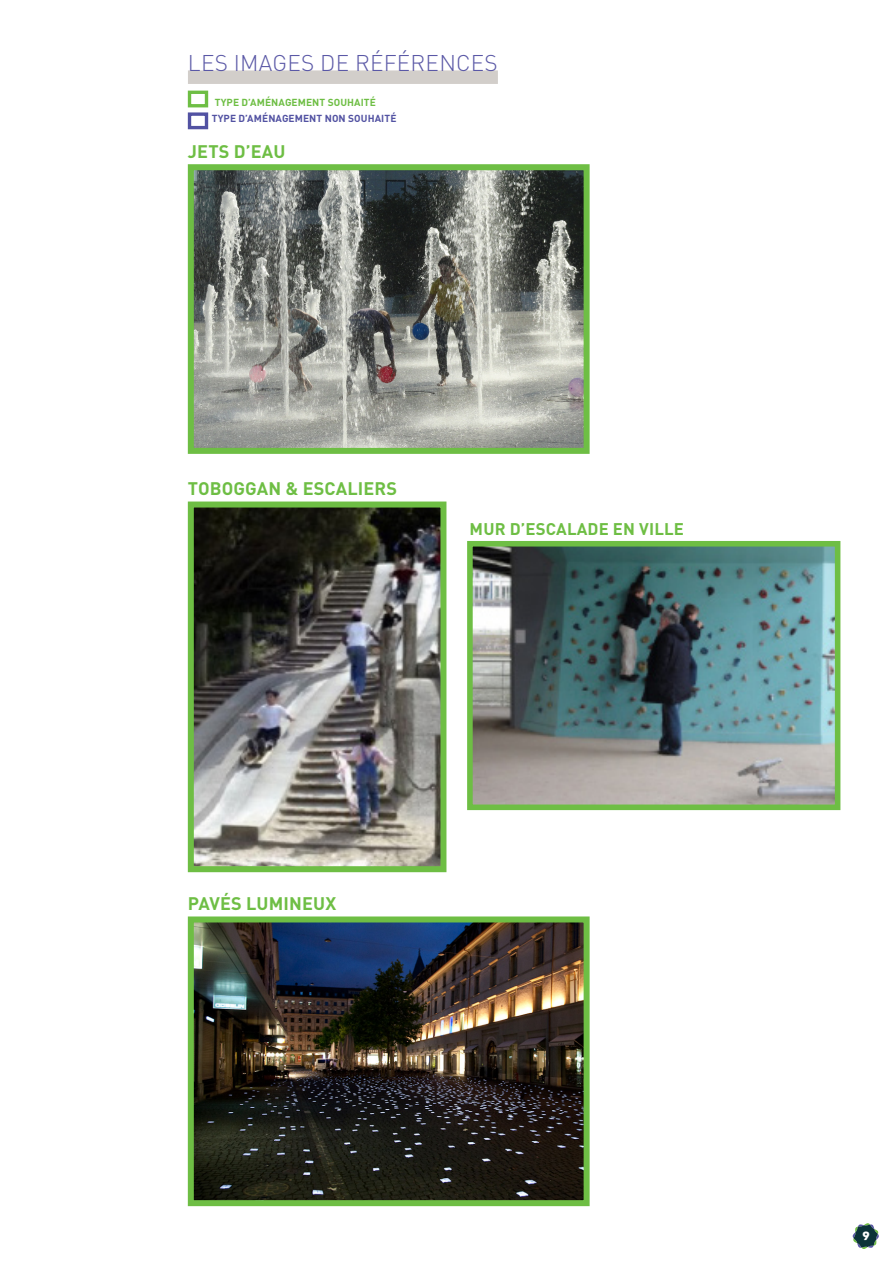
<style>
.page{position:relative;width:893px;height:1263px;background:#fff}
.page>*{position:absolute;margin:0;border:0;box-sizing:border-box;transform-origin:0 0}
.sous_titre1{font:300 22.5px "DIN Pro";letter-spacing:.01em;color:#5a58a6}
.textes{font:700 18px "DIN Pro";letter-spacing:.01em;color:#6ebe44}
.textes-2{font:700 16.65px "DIN Pro";letter-spacing:.01em;color:#6ebe44}
.t1{font:12px "Intro";color:#fff}
.textes-3{font:700 10.05px "DIN Pro";letter-spacing:.01em;color:#5252a2}
.textes-4{font:700 10.05px "DIN Pro";letter-spacing:.01em;color:#6ebe44}
</style>
<div class="page">
<svg style="left:853px;top:1223px;width:26px;height:26px"></svg>
<div style="left:188px;top:70px;width:310px;height:14px;background:#d2ceca"></div>
<img style="left:195px;top:171px;width:388px;height:276px">
<div style="left:188px;top:164px;width:402px;height:290px;border:6px solid #6ebe44"></div>
<img style="left:195px;top:508px;width:244px;height:357px">
<div style="left:188px;top:501px;width:258px;height:371px;border:6px solid #6ebe44"></div>
<img style="left:195px;top:923px;width:388px;height:276px">
<div style="left:188px;top:916px;width:402px;height:290px;border:6px solid #6ebe44"></div>
<img style="left:474px;top:548px;width:359px;height:255px">
<div style="left:467px;top:541px;width:373px;height:269px;border:6px solid #6ebe44"></div>
<div style="left:188px;top:91px;width:20px;height:16px;border:3px solid #6ebe44"></div>
<div style="left:188px;top:112px;width:20px;height:17px;border:3px solid #5252a2"></div>
<p class="sous_titre1" style="left:188px;top:48px;width:311px">LES IMAGES DE RÉFÉRENCES</p>
<p class="textes-4" style="left:215px;top:95px;width:163px">TYPE D’AMÉNAGEMENT SOUHAITÉ</p>
<p class="textes-3" style="left:212px;top:112px;width:186px">TYPE D’AMÉNAGEMENT NON SOUHAITÉ</p>
<p class="textes" style="left:188px;top:139px;width:99px">JETS D’EAU</p>
<p class="textes" style="left:188px;top:476px;width:211px">TOBOGGAN &amp; ESCALIERS</p>
<p class="textes-2" style="left:470px;top:517px;width:216px">MUR D’ESCALADE EN VILLE</p>
<p class="textes" style="left:188px;top:891px;width:150px">PAVÉS LUMINEUX</p>
<p class="t1" style="left:862px;top:1229px;width:9px">9</p>
</div>
